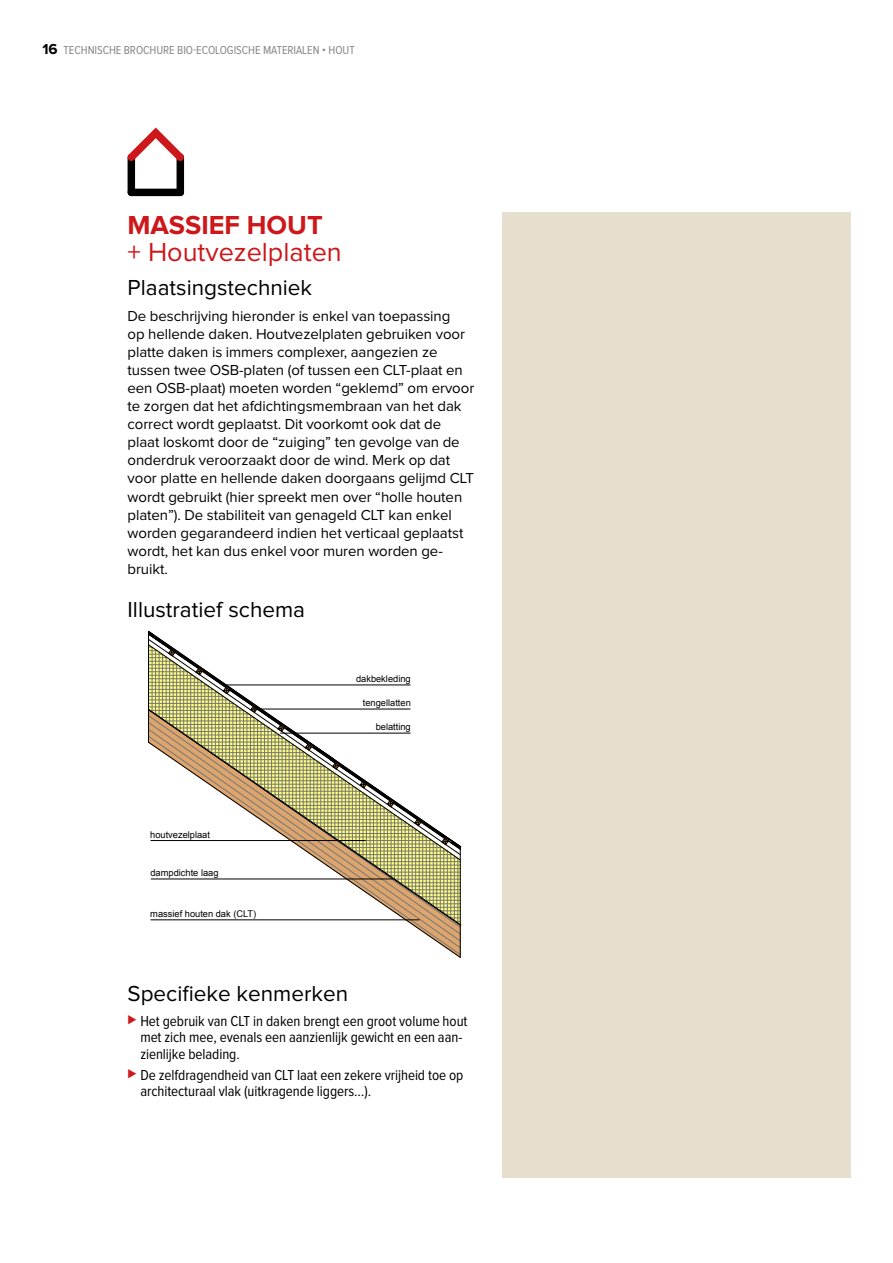
<style>
.page{position:relative;width:893px;height:1263px;background:#fff}
.page>*{position:absolute;margin:0;border:0;box-sizing:border-box;transform-origin:0 0}
.t1{font:27px "Proxima Nova";color:#cd171a}
.t2{font:700 27px "Proxima Nova";color:#cd171a}
.t3{font:22.5px "Proxima Nova";color:#000}
.t4{font:15.45px/18.6px "Arial";color:#000}
.t5{font:15px/18px "Proxima Nova";letter-spacing:-.005em;color:#000}
.t6{font:15px/16.5px "Proxima Nova Cond";letter-spacing:-.005em;color:#000}
.t7{font:12px "Proxima Nova Cond";letter-spacing:-.005em;color:#878787}
.t8{font:9.3px "Arial";color:#000}
.s1{font-family:"Proxima Nova";font-weight:700;font-size:15px;color:#000}
.s2{font-family:"Proxima Nova";font-weight:600;color:#cd171a}
</style>
<div class="page">
<svg style="left:148px;top:630px;width:314px;height:328px"></svg>
<div style="left:177px;top:157px;width:7px;height:35px;background:#000"></div>
<div style="left:128px;top:157px;width:7px;height:35px;background:#000"></div>
<div style="left:131px;top:189px;width:49px;height:7px;background:#000"></div>
<svg style="left:127px;top:127px;width:58px;height:41px"></svg>
<div style="left:502px;top:213px;width:348px;height:965px;background:#e6dece"></div>
<p class="t7" style="left:43px;top:45px;width:314px"><span class="s1">16</span> TECHNISCHE BROCHURE BIO-ECOLOGISCHE MATERIALEN • HOUT</p>
<h1 class="t2" style="left:128px;top:213px;width:197px">MASSIEF HOUT</h1>
<h1 class="t1" style="left:128px;top:240px;width:216px">+ Houtvezelplaten</h1>
<h2 class="t3" style="left:128px;top:277px;width:186px">Plaatsingstechniek</h2>
<p class="t5" style="left:128px;top:308px;width:348px">De beschrijving hieronder is enkel van toepassing<br>op hellende daken. Houtvezelplaten gebruiken voor platte daken is immers complexer, aangezien ze tussen twee OSB-platen (of tussen een CLT-plaat en een OSB-plaat) moeten worden “geklemd” om ervoor te zorgen dat het afdichtingsmembraan van het dak correct wordt geplaatst. Dit voorkomt ook dat de plaat loskomt door de “zuiging” ten gevolge van de onderdruk veroorzaakt door de wind. Merk op dat voor platte en hellende daken doorgaans gelijmd CLT wordt gebruikt (hier spreekt men over “holle houten platen”). De stabiliteit van genageld CLT kan enkel worden gegarandeerd indien het verticaal geplaatst wordt, het kan dus enkel voor muren worden ge&shy;bruikt.</p>
<h2 class="t3" style="left:128px;top:599px;width:179px">Illustratief schema</h2>
<p class="t4" style="left:183px;top:481px;width:205px;text-indent:-36px">10 - TOITURE &gt; BOIS MASSIF<br>&gt; PANNEAU FIBRE DE BOIS</p>
<p class="t8" style="left:150px;top:828px;width:61px">houtvezelplaat</p>
<p class="t8" style="left:150px;top:867px;width:70px">dampdichte laag</p>
<p class="t8" style="left:150px;top:907px;width:108px">massief houten dak (CLT)</p>
<p class="t8" style="left:356px;top:673px;width:56px">dakbekleding</p>
<p class="t8" style="left:363px;top:697px;width:49px">tengellatten</p>
<p class="t8" style="left:376px;top:721px;width:37px">belatting</p>
<h2 class="t3" style="left:128px;top:983px;width:222px">Specifieke kenmerken</h2>
<p class="t6" style="left:140px;top:1013px;width:329px;text-indent:-13px"><span class="s2">⊲</span> Het gebruik van CLT in daken brengt een groot volume hout met zich mee, evenals een aanzienlijk gewicht en een aan&shy;zienlijke belading.</p>
<p class="t6" style="left:140px;top:1067px;width:325px;text-indent:-13px"><span class="s2">⊲</span> De zelfdragendheid van CLT laat een zekere vrijheid toe op architecturaal vlak (uitkragende liggers…).</p>
</div>
